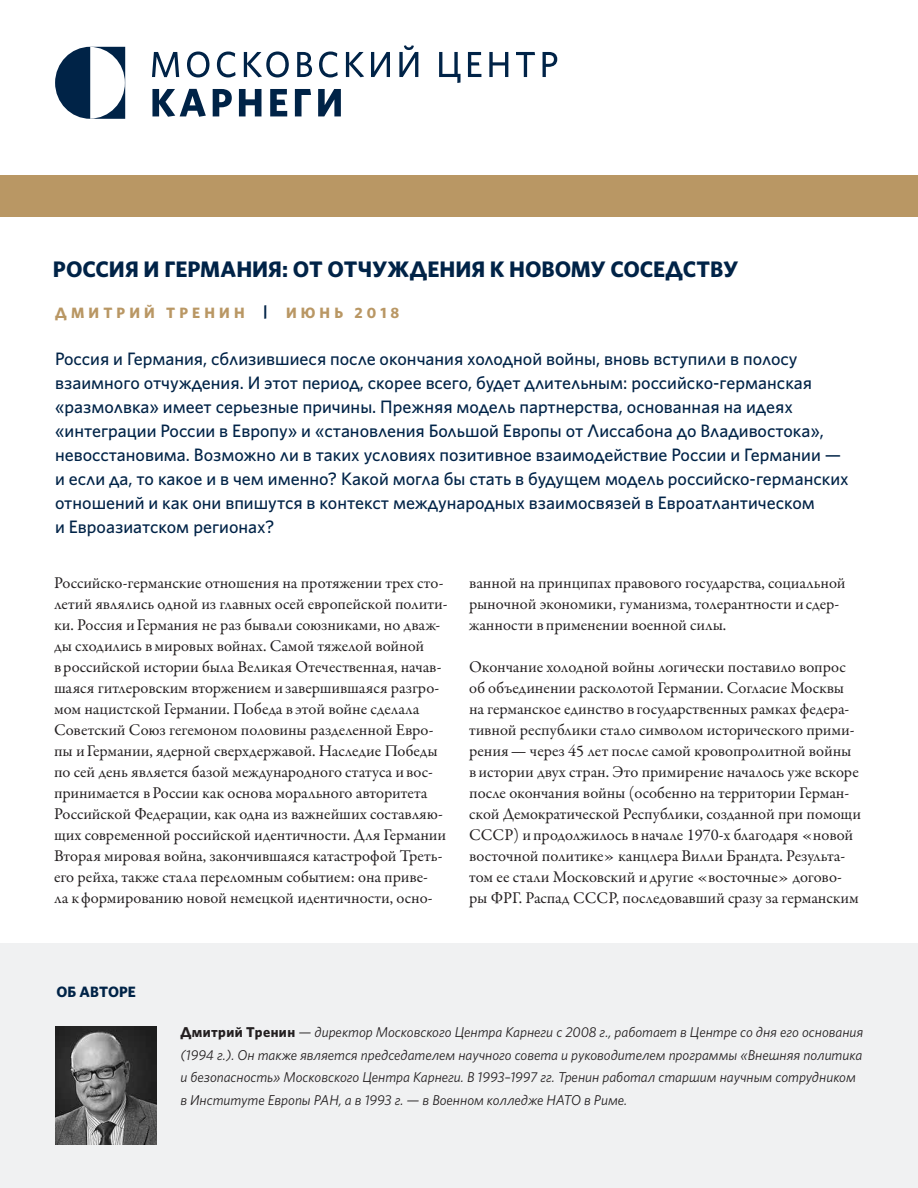
<style>
.page{position:relative;width:918px;height:1188px;background:#fff}
.page>*{position:absolute;margin:0;border:0;box-sizing:border-box;transform-origin:0 0}
.t1{font:700 22.5px "Whitney";color:#002347}
.Intro_Paragraph{font:500 18px/24px "Whitney";color:#002347}
.Body_Text{font:16.5px/21px "Garamond Premr Pro";letter-spacing:-.005em;color:#231f20}
.Author_and_Date{font:700 15px "Whitney";letter-spacing:.275em;color:#b99764}
.t2{font:700 15px "Whitney";letter-spacing:.005em;color:#002347}
.About_the_Author_Tex{font:italic 14.25px/22.5px "Whitney";color:#231f20}
.s1{color:#002347}
.s2{font-weight:700;font-style:normal}
</style>
<div class="page">
<div style="left:0;top:943px;width:918px;height:245px;background:#f0f1f2"></div>
<svg style="left:55px;top:47px;width:70px;height:72px"></svg>
<svg style="left:152px;top:52px;width:27px;height:25px"></svg>
<svg style="left:187px;top:51px;width:22px;height:26px"></svg>
<svg style="left:217px;top:51px;width:19px;height:26px"></svg>
<svg style="left:244px;top:51px;width:45px;height:26px"></svg>
<svg style="left:297px;top:52px;width:15px;height:25px"></svg>
<svg style="left:319px;top:51px;width:19px;height:26px"></svg>
<svg style="left:346px;top:52px;width:18px;height:25px"></svg>
<svg style="left:371px;top:52px;width:19px;height:25px"></svg>
<svg style="left:399px;top:45px;width:19px;height:32px"></svg>
<svg style="left:439px;top:52px;width:22px;height:31px"></svg>
<svg style="left:468px;top:52px;width:13px;height:25px"></svg>
<svg style="left:489px;top:52px;width:19px;height:25px"></svg>
<svg style="left:516px;top:52px;width:19px;height:25px"></svg>
<svg style="left:543px;top:52px;width:14px;height:25px"></svg>
<svg style="left:152px;top:89px;width:54px;height:28px"></svg>
<svg style="left:213px;top:89px;width:19px;height:27px"></svg>
<svg style="left:239px;top:89px;width:22px;height:27px"></svg>
<svg style="left:270px;top:89px;width:17px;height:27px"></svg>
<svg style="left:295px;top:89px;width:16px;height:27px"></svg>
<svg style="left:318px;top:89px;width:23px;height:27px"></svg>
<div style="left:0;top:176px;width:918px;height:41px;background:#b99764"></div>
<img style="left:55px;top:1026px;width:102px;height:118px">
<p class="t1" style="left:53px;top:254px;width:687px">РОССИЯ И ГЕРМАНИЯ: ОТ ОТЧУЖДЕНИЯ К НОВОМУ СОСЕДСТВУ</p>
<p class="Author_and_Date" style="left:55px;top:303px;width:346px">ДМИТРИЙ ТРЕНИН <span class="s1">|</span> ИЮНЬ 2018</p>
<p class="Intro_Paragraph" style="left:55px;top:347px;width:795px">Россия и Германия, сблизившиеся после окончания холодной войны, вновь вступили в полосу взаимного отчуждения. И этот период, скорее всего, будет длительным: российско-германская «размолвка» имеет серьезные причины. Прежняя модель партнерства, основанная на идеях «интеграции России в Европу» и «становления Большой Европы от Лиссабона до Владивостока», невосстановима. Возможно ли в таких условиях позитивное взаимодействие России и Германии — и если да, то какое и в чем именно? Какой могла бы стать в будущем модель российско-германских отношений и как они впишутся в контекст международных взаимосвязей в Евроатлантическом<br>и Евроазиатском регионах?</p>
<p class="Body_Text" style="left:54px;top:573px;width:395px">Российско-германские отношения на протяжении трех сто&shy;летий являлись одной из главных осей европейской полити&shy;ки. Россия иГермания не раз бывали союзниками, но дваж&shy;ды сходились вмировых войнах. Самой тяжелой войной<br>в российской истории была Великая Отечественная, начав&shy;шаяся гитлеровским вторжением изавершившаяся разгро&shy;мом нацистской Германии. Победа в этой войне сделала Советский Союз гегемоном половины разделенной Евро&shy;пы иГермании, ядерной сверхдержавой. Наследие Победы по сей день является базой международного статуса ивос&shy;принимается вРоссии как основа морального авторитета Российской Федерации, как одна из важнейших составляю&shy;щих современной российской идентичности. Для Германии Вторая мировая война, закончившаяся катастрофой Треть&shy;его рейха, также стала переломным событием: она приве-<br>ла кформированию новой немецкой идентичности, осно-</p>
<p class="Body_Text" style="left:469px;top:573px;width:378px">ванной на принципах правового государства, социальной рыночной экономики, гуманизма, толерантности исдер&shy;жанности вприменении военной силы.</p>
<p class="Body_Text" style="left:469px;top:657px;width:394px">Окончание холодной войны логически поставило вопрос об объединении расколотой Германии. Согласие Москвы на германское единство в государственных рамках федера&shy;тивной республики стало символом исторического прими&shy;рения— через 45 лет после самой кровопролитной войны вистории двух стран. Это примирение началось уже вскоре после окончания войны (особенно на территории Герман&shy;ской Демократической Республики, созданной при помощи СССР) ипродолжилось вначале 1970-х благодаря «новой восточной политике» канцлера Вилли Брандта. Результа&shy;том ее стали Московский идругие «восточные» догово&shy;ры ФРГ. Распад СССР, последовавший сразу за германским</p>
<p class="t2" style="left:57px;top:982px;width:81px">ОБ АВТОРЕ</p>
<p class="About_the_Author_Tex" style="left:180px;top:1021px;width:685px"><span class="s2">Дмитрий Тренин</span> — директор Московского Центра Карнеги с 2008 г., работает в Центре со дня его основания (1994 г.). Он также является председателем научного совета и руководителем программы «Внешняя политика и безопасность» Московского Центра Карнеги. В 1993–1997 гг. Тренин работал старшим научным сотрудником в Институте Европы РАН, а в 1993 г. — в Военном колледже НАТО в Риме.</p>
</div>
